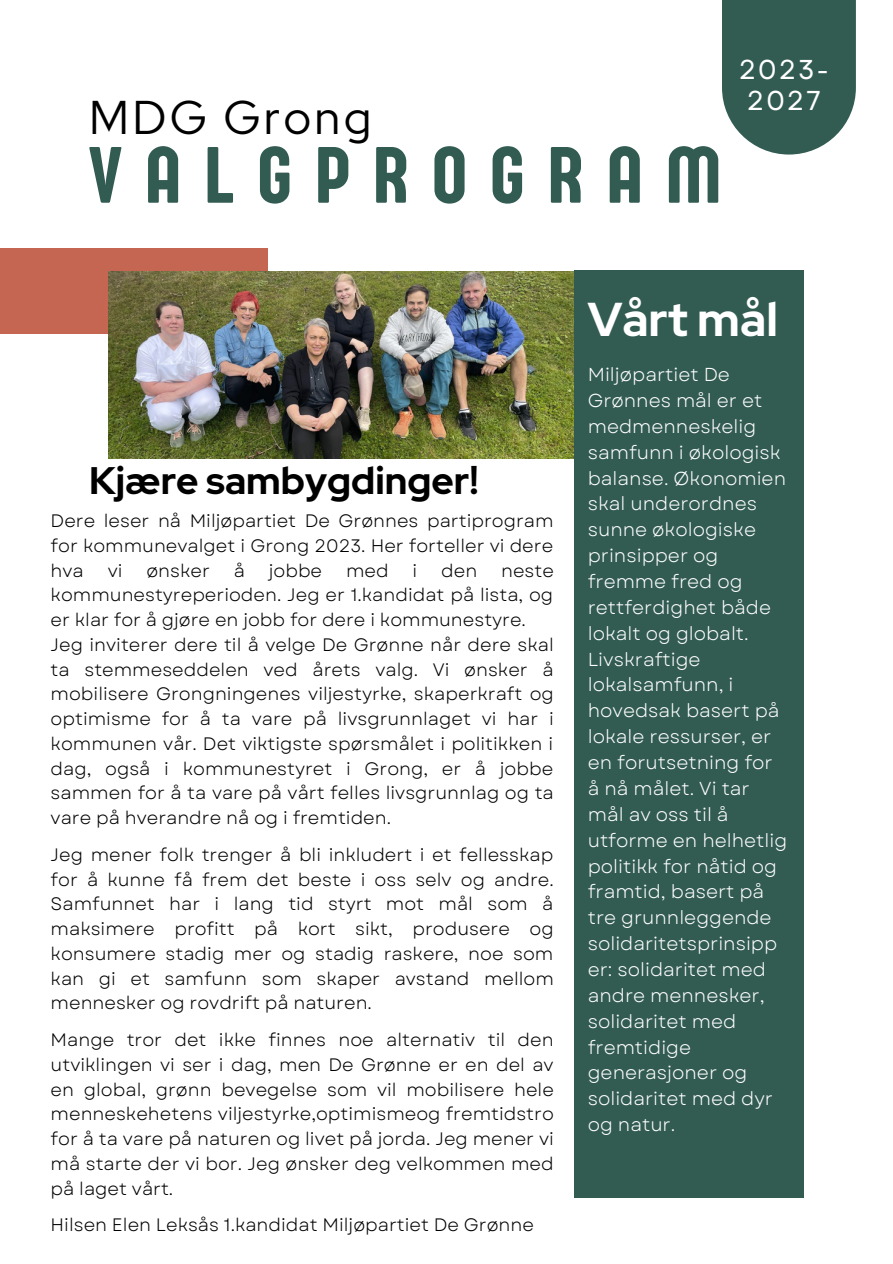
<style>
.page{position:relative;width:893px;height:1264px;background:#fff}
.page>*{position:absolute;margin:0;border:0;box-sizing:border-box;transform-origin:0 0}
.t1{font:82.5px "Sugo Pro Display";letter-spacing:.29em;color:#325c52}
.t2{font:700 47.25px "Red Hat Display";color:#fff}
.t3{font:47.1px "Red Hat Display";letter-spacing:.07em;color:#000}
.t4{font:700 38.25px "Red Hat Display";color:#000}
.t5{font:27.3px "Garet";letter-spacing:.065em;color:#fff}
.t6{font:18.75px/25.8px "Garet";color:#fff}
.t7{font:18px/24.8px "Garet";color:#000;text-align:justify}
</style>
<div class="page">
<div style="left:0;top:249px;width:268px;height:85px;background:#c46652"></div>
<img style="left:109px;top:271px;width:464px;height:188px">
<div style="left:573px;top:270px;width:230px;height:927px;background:#325c52"></div>
<div style="left:722px;top:0;width:133px;height:154px;background:#325c52"></div>
<p class="t3" style="left:89px;top:86px;width:284px">MDG Grong</p>
<p class="t1" style="left:89px;top:127px;width:633px">VALGPROGRAM</p>
<p class="t5" style="left:738px;top:49px;width:92px">2023-</p>
<p class="t5" style="left:746px;top:81px;width:76px">2027</p>
<p class="t4" style="left:89px;top:454px;width:391px">Kjære sambygdinger!</p>
<p class="t7" style="left:51px;top:508px;width:504px">Dere leser nå Miljøpartiet De Grønnes partiprogram for kommunevalget i Grong 2023. Her forteller vi dere hva</p>
<p class="t7" style="left:108px;top:558px;width:16px">vi</p>
<p class="t7" style="left:146px;top:558px;width:65px">ønsker</p>
<p class="t7" style="left:234px;top:558px;width:13px">å</p>
<p class="t7" style="left:269px;top:558px;width:55px">jobbe</p>
<p class="t7" style="left:346px;top:558px;width:44px">med</p>
<p class="t7" style="left:412px;top:558px;width:6px">i</p>
<p class="t7" style="left:441px;top:558px;width:38px">den</p>
<p class="t7" style="left:51px;top:558px;width:504px;text-indent:450px">neste kommunestyreperioden. Jeg er 1.kandidat på lista, og er klar for å gjøre en jobb for dere i kommunestyre.</p>
<p class="t7" style="left:51px;top:632px;width:504px">Jeg inviterer dere til å velge De Grønne når dere skal ta stemmeseddelen ved årets valg. Vi ønsker å mobilisere Grongningenes viljestyrke, skaperkraft og optimisme for å ta vare på livsgrunnlaget vi har i kommunen vår. Det viktigste spørsmålet i politikken i dag, også i kommunestyret i Grong, er å jobbe sammen for å ta vare på vårt felles livsgrunnlag og ta vare på hverandre nå og i fremtiden.</p>
<p class="t7" style="left:51px;top:842px;width:505px">Jeg mener folk trenger å bli inkludert i et fellesskap for å kunne få frem det beste i oss selv og andre.<br>Samfunnet har i lang tid styrt mot mål som å maksimere profitt på kort sikt, produsere og konsumere stadig mer og stadig raskere, noe som kan gi et samfunn som skaper avstand mellom mennesker og rovdrift på naturen.</p>
<p class="t7" style="left:51px;top:1027px;width:505px">Mange tror det ikke finnes noe alternativ til den utviklingen vi ser i dag, men De Grønne er en del av en global, grønn bevegelse som vil mobilisere hele menneskehetens viljestyrke,optimismeog fremtidstro for å ta vare på naturen og livet på jorda. Jeg mener vi må starte der vi bor. Jeg ønsker deg velkommen med på laget vårt.</p>
<p class="t7" style="left:51px;top:1212px;width:484px">Hilsen Elen Leksås 1.kandidat Miljøpartiet De Grønne</p>
<p class="t2" style="left:587px;top:288px;width:191px">Vårt mål</p>
<p class="t6" style="left:587px;top:362px;width:201px">Miljøpartiet De<br>Grønnes mål er et medmenneskelig samfunn i økologisk balanse. Økonomien skal underordnes sunne økologiske prinsipper og fremme fred og rettferdighet både lokalt og globalt.<br>Livskraftige lokalsamfunn, i hovedsak basert på lokale ressurser, er en forutsetning for å nå målet. Vi tar mål av oss til å utforme en helhetlig politikk for nåtid og framtid, basert på tre grunnleggende solidaritetsprinsipp er: solidaritet med andre mennesker, solidaritet med fremtidige generasjoner og solidaritet med dyr og natur.</p>
</div>
